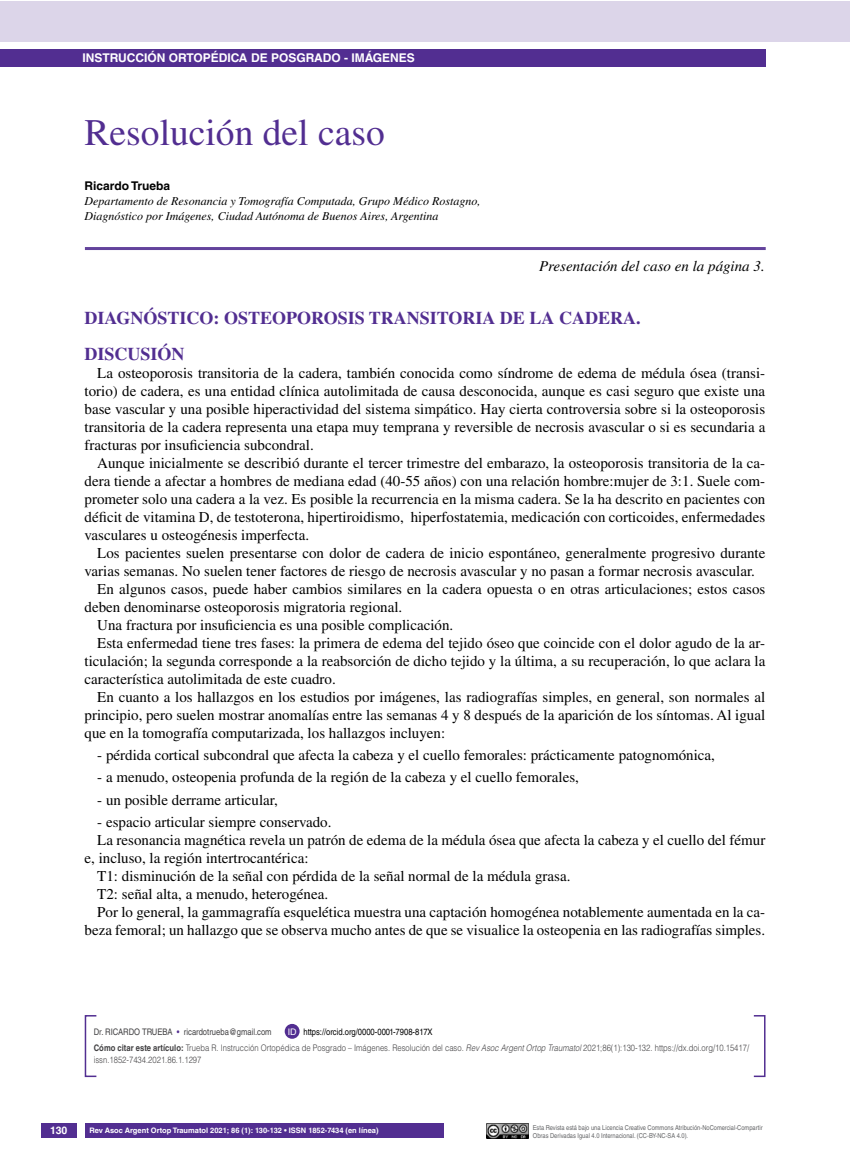
<style>
.page{position:relative;width:851px;height:1170px;background:#fff}
.page>*{position:absolute;margin:0;border:0;box-sizing:border-box;transform-origin:0 0}
.t1{font:37.5px "Times LT Std";color:#522e91}
.t2{font:700 18px "Times LT Std";color:#522e91}
.t3{font:15px/18px "Times LT Std";color:#000;text-align:justify}
.t4{font:italic 15px "Times LT Std";color:#000}
.t5{font:italic 12px/15px "Times LT Std";color:#000}
.t6{font:700 12px "Helvetica LT Std";color:#fff}
.t7{font:700 12px "Helvetica LT Std";color:#000}
.t8{font:700 10.5px "Helvetica LT Std";color:#fff}
.t9{font:300 9px/16.2px "Helvetica LT Std";color:#414042;scale:.85 1}
.t10{font:9px "Helvetica LT Std";color:#414042;scale:.85 1}
.t11{font:9px "Helvetica LT Std";color:#fff}
.t12{font:700 7.5px "Helvetica LT Std";color:#fff}
.t13{font:6.75px/7.5px "Helvetica LT Std";color:#636466;scale:.85 1}
.s1{font-weight:400;color:#000}
.s2{font-weight:700}
.s3{font-style:italic}
.s4{color:#522e91}
</style>
<div class="page">
<div style="left:41px;top:1123px;width:36px;height:14px;background:#522e91"></div>
<div style="left:0;top:50px;width:765px;height:17px;background:#522e91"></div>
<img style="left:486px;top:1123px;width:42px;height:15px">
<div style="left:0;top:1px;width:849px;height:40px;background:#dcd5e9"></div>
<div style="left:85px;top:1123px;width:358px;height:14px;background:#522e91"></div>
<div style="left:85px;top:1014px;width:12px;height:62px;border:2px solid #522e91"></div>
<div style="left:753px;top:1014px;width:12px;height:62px;border:2px solid #522e91"></div>
<div style="left:285px;top:1023px;width:14px;height:15px;background:#522e91;border-radius:50%"></div>
<hr style="left:85px;top:247px;width:680px;height:3px;background:#63439c">
<p class="t6" style="left:82px;top:51px;width:334px">INSTRUCCIÓN ORTOPÉDICA DE POSGRADO - IMÁGENES</p>
<h1 class="t1" style="left:85px;top:112px;width:301px">Resolución del caso</h1>
<p class="t7" style="left:85px;top:179px;width:87px">Ricardo Trueba</p>
<p class="t5" style="left:85px;top:194px;width:397px">Departamento de Resonancia y Tomografía Computada, Grupo Médico Rostagno,<br>Diagnóstico por Imágenes, Ciudad Autónoma de Buenos Aires, Argentina</p>
<p class="t4" style="left:539px;top:257px;width:227px">Presentación del caso en la página 3.</p>
<p class="t2" style="left:84px;top:307px;width:250px">DIAGNÓSTICO: OSTEOPOROSIS</p>
<p class="t2" style="left:368px;top:307px;width:38px">TRANSITO</p>
<p class="t2" style="left:462px;top:307px;width:111px">RIA DE LA CAD</p>
<p class="t2" style="left:598px;top:307px;width:44px">ERA.</p>
<p class="t2" style="left:84px;top:343px;width:102px">DISCUSIÓN</p>
<p class="t3" style="left:84px;top:363px;width:682px;text-indent:13px">La osteoporosis transitoria de la cadera, también conocida como síndrome de edema de médula ósea (transi&shy;torio) de cadera, es una entidad clínica autolimitada de causa desconocida, aunque es casi seguro que existe una base vascular y una posible hiperactividad del sistema simpático. Hay cierta controversia sobre si la osteoporosis transitoria de la cadera representa una etapa muy temprana y reversible de necrosis avascular o si es secundaria a fracturas por insuficiencia subcondral.</p>
<p class="t3" style="left:84px;top:453px;width:682px;text-indent:13px">Aunque inicialmente se describió durante el tercer trimestre del embarazo, la osteoporosis transitoria de la ca&shy;dera tiende a afectar a hombres de mediana edad (40-55 años) con una relación hombre:mujer de 3:1. Suele com&shy;prometer solo una cadera a la vez. Es posible la recurrencia en la misma cadera. Se la ha descrito en pacientes con déficit de vitamina D, de testoterona, hipertiroidismo, hiperfostatemia, medicación con corticoides, enfermedades vasculares u osteogénesis imperfecta.</p>
<p class="t3" style="left:97px;top:543px;width:669px">Los pacientes suelen presentarse con dolor de cadera de inicio espontáneo, generalmente progresivo durante</p>
<p class="t3" style="left:84px;top:561px;width:672px">varias semanas. No suelen tener factores de riesgo de necrosis avascular y no pasan a formar necrosis avascular.</p>
<p class="t3" style="left:97px;top:579px;width:669px">En algunos casos, puede haber cambios similares en la cadera opuesta o en otras articulaciones; estos casos</p>
<p class="t3" style="left:84px;top:597px;width:319px">deben denominarse osteoporosis migratoria regional.</p>
<p class="t3" style="left:97px;top:615px;width:357px">Una fractura por insuficiencia es una posible complicación.</p>
<p class="t3" style="left:97px;top:633px;width:669px">Esta enfermedad tiene tres fases: la primera de edema del tejido óseo que coincide con el dolor agudo de la ar-</p>
<p class="t3" style="left:84px;top:651px;width:682px">ticulación; la segunda corresponde a la reabsorción de dicho tejido y la última, a su recuperación, lo que aclara la</p>
<p class="t3" style="left:84px;top:669px;width:253px">característica autolimitada de este cuadro.</p>
<p class="t3" style="left:97px;top:687px;width:669px">En cuanto a los hallazgos en los estudios por imágenes, las radiografías simples, en general, son normales al</p>
<p class="t3" style="left:84px;top:705px;width:682px">principio, pero suelen mostrar anomalías entre las semanas 4 y 8 después de la aparición de los síntomas. Al igual</p>
<p class="t3" style="left:84px;top:723px;width:362px">que en la tomografía computarizada, los hallazgos incluyen:</p>
<p class="t3" style="left:97px;top:746px;width:619px">- pérdida cortical subcondral que afecta la cabeza y el cuello femorales: prácticamente patognomónica,</p>
<p class="t3" style="left:97px;top:768px;width:483px">- a menudo, osteopenia profunda de la región de la cabeza y el cuello femorales,</p>
<p class="t3" style="left:97px;top:790px;width:182px">- un posible derrame articular,</p>
<p class="t3" style="left:97px;top:812px;width:236px">- espacio articular siempre conservado.</p>
<p class="t3" style="left:97px;top:830px;width:669px">La resonancia magnética revela un patrón de edema de la médula ósea que afecta la cabeza y el cuello del fémur</p>
<p class="t3" style="left:84px;top:848px;width:225px">e, incluso, la región intertrocantérica:</p>
<p class="t3" style="left:97px;top:866px;width:474px">T1: disminución de la señal con pérdida de la señal normal de la médula grasa.</p>
<p class="t3" style="left:97px;top:884px;width:232px">T2: señal alta, a menudo, heterogénea.</p>
<p class="t3" style="left:97px;top:902px;width:669px">Por lo general, la gammagrafía esquelética muestra una captación homogénea notablemente aumentada en la ca-</p>
<p class="t3" style="left:84px;top:920px;width:682px">beza femoral; un hallazgo que se observa mucho antes de que se visualice la osteopenia en las radiografías simples.</p>
<p class="t11" style="left:288px;top:1026px;width:10px">ID</p>
<p class="t9" style="left:94px;top:1023px;width:772px;text-indent:210px"><span class="s1">https://orcid.org/0000-0001-7908-817X<br></span><span class="s2">Cómo citar este artículo:</span> Trueba R. Instrucción Ortopédica de Posgrado – Imágenes. Resolución del caso. <span class="s3">Rev Asoc Argent Ortop Traumatol</span> 2021;86(1):130-132. https://dx.doi.org/10.15417/</p>
<p class="t9" style="left:94px;top:1051px;width:128px">issn.1852-7434.2021.86.1.1297</p>
<p class="t10" style="left:94px;top:1026px;width:27px">Dr. Ricardo</p>
<p class="t10" style="left:142px;top:1026px;width:25px">Trueba</p>
<p class="t10" style="left:177px;top:1026px;width:113px"><span class="s4">•</span> ricardotrueba@gmail.com</p>
<p class="t8" style="left:50px;top:1124px;width:19px">130</p>
<p class="t12" style="left:90px;top:1125px;width:290px">Rev Asoc Argent Ortop Traumatol 2021; 86 (1): 130-132 • ISSN 1852-7434 (en línea)</p>
<p class="t13" style="left:533px;top:1123px;width:272px">Esta Revista está bajo una Licencia Creative Commons Atribución-NoComercial-Compartir<br>Obras Derivadas Igual 4.0 Internacional. (CC-BY-NC-SA 4.0).</p>
</div>
